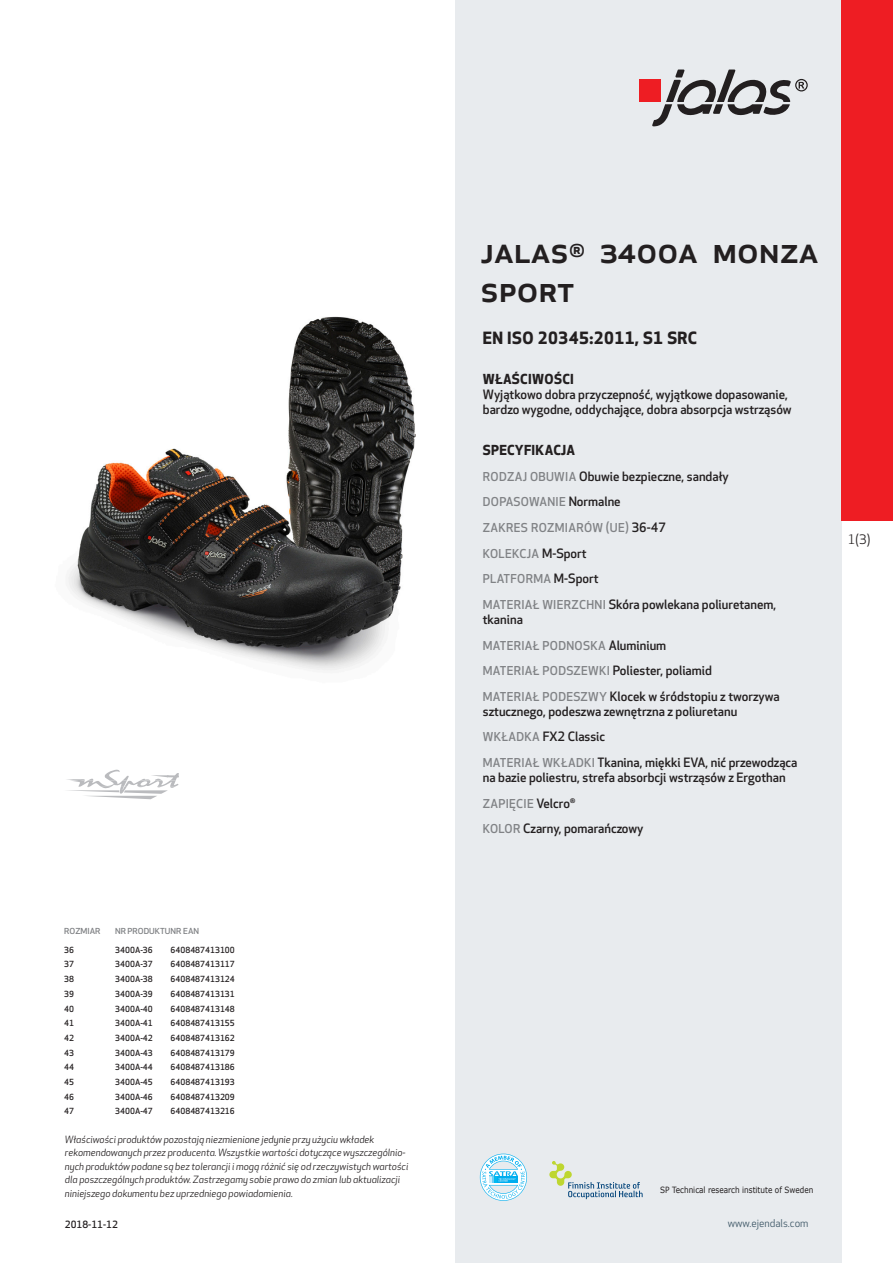
<style>
.page{position:relative;width:893px;height:1263px;background:#fff}
.page>*{position:absolute;margin:0;border:0;box-sizing:border-box;transform-origin:0 0}
.prodname{font:500 36px/39px "Apex New";color:#231f20}
.Funktion_body{font:700 16.5px "Apex New";letter-spacing:.025em;color:#231f20}
.Funktion_body-2{font:700 13.5px "Apex New";letter-spacing:.025em;color:#231f20}
.t1{font:12.75px "Apex New";color:#231f20}
.Funktion_body-3{font:500 12.6px/15px "Apex New";color:#231f20}
.Funktion_body-4{font:500 12px "Apex New";letter-spacing:.025em;color:#808285}
.t2{font:10.5px "Apex New";color:#405968}
.t3{font:italic 9.75px/13.5px "Apex New";color:#231f20}
.Sidfot_datum{font:500 9.75px "Apex New";color:#231f20}
.t4{font:8.55px "Verdana";color:#231f20;scale:.85 1}
.ArticleTable_body{font:500 8.25px "Apex New";color:#231f20}
.ArticeTable_header{font:500 8.1px "Apex New";color:#808285;scale:1.06 1}
.s1{font-size:12px;color:#808285}
.s2{font-size:12.6px;color:#231f20}
</style>
<div class="page">
<div style="left:455px;top:0;width:387px;height:1263px;background:#e8ebee"></div>
<svg style="left:549px;top:1161px;width:94px;height:38px"></svg>
<svg style="left:480px;top:1154px;width:47px;height:47px"></svg>
<div style="left:639px;top:80px;width:22px;height:22px;background:#ee1d23"></div>
<svg style="left:652px;top:70px;width:156px;height:56px"></svg>
<div style="left:842px;top:0;width:51px;height:520px;background:#ee1d23"></div>
<img style="left:68px;top:316px;width:347px;height:355px">
<svg style="left:67px;top:770px;width:112px;height:29px"></svg>
<p class="ArticeTable_header" style="left:64px;top:925px;width:36px">ROZMIAR</p>
<p class="ArticeTable_header" style="left:115px;top:925px;width:81px">NR PRODUKTUNR EAN</p>
<p class="ArticleTable_body" style="left:64px;top:944px;width:11px">36</p>
<p class="ArticleTable_body" style="left:115px;top:944px;width:39px">3400A-36</p>
<p class="ArticleTable_body" style="left:171px;top:944px;width:66px">6408487413100</p>
<p class="ArticleTable_body" style="left:64px;top:959px;width:11px">37</p>
<p class="ArticleTable_body" style="left:115px;top:959px;width:39px">3400A-37</p>
<p class="ArticleTable_body" style="left:171px;top:959px;width:66px">6408487413117</p>
<p class="ArticleTable_body" style="left:64px;top:973px;width:11px">38</p>
<p class="ArticleTable_body" style="left:115px;top:973px;width:39px">3400A-38</p>
<p class="ArticleTable_body" style="left:171px;top:973px;width:66px">6408487413124</p>
<p class="ArticleTable_body" style="left:64px;top:988px;width:11px">39</p>
<p class="ArticleTable_body" style="left:115px;top:988px;width:39px">3400A-39</p>
<p class="ArticleTable_body" style="left:171px;top:988px;width:66px">6408487413131</p>
<p class="ArticleTable_body" style="left:64px;top:1003px;width:11px">40</p>
<p class="ArticleTable_body" style="left:115px;top:1003px;width:39px">3400A-40</p>
<p class="ArticleTable_body" style="left:171px;top:1003px;width:66px">6408487413148</p>
<p class="ArticleTable_body" style="left:64px;top:1018px;width:11px">41</p>
<p class="ArticleTable_body" style="left:115px;top:1018px;width:39px">3400A-41</p>
<p class="ArticleTable_body" style="left:171px;top:1018px;width:66px">6408487413155</p>
<p class="ArticleTable_body" style="left:64px;top:1032px;width:11px">42</p>
<p class="ArticleTable_body" style="left:115px;top:1032px;width:39px">3400A-42</p>
<p class="ArticleTable_body" style="left:171px;top:1032px;width:66px">6408487413162</p>
<p class="ArticleTable_body" style="left:64px;top:1047px;width:11px">43</p>
<p class="ArticleTable_body" style="left:115px;top:1047px;width:39px">3400A-43</p>
<p class="ArticleTable_body" style="left:171px;top:1047px;width:66px">6408487413179</p>
<p class="ArticleTable_body" style="left:64px;top:1062px;width:11px">44</p>
<p class="ArticleTable_body" style="left:115px;top:1062px;width:39px">3400A-44</p>
<p class="ArticleTable_body" style="left:171px;top:1062px;width:66px">6408487413186</p>
<p class="ArticleTable_body" style="left:64px;top:1076px;width:11px">45</p>
<p class="ArticleTable_body" style="left:115px;top:1076px;width:39px">3400A-45</p>
<p class="ArticleTable_body" style="left:171px;top:1076px;width:66px">6408487413193</p>
<p class="ArticleTable_body" style="left:64px;top:1091px;width:11px">46</p>
<p class="ArticleTable_body" style="left:115px;top:1091px;width:39px">3400A-46</p>
<p class="ArticleTable_body" style="left:171px;top:1091px;width:66px">6408487413209</p>
<p class="ArticleTable_body" style="left:64px;top:1106px;width:11px">47</p>
<p class="ArticleTable_body" style="left:115px;top:1106px;width:39px">3400A-47</p>
<p class="ArticleTable_body" style="left:171px;top:1106px;width:66px">6408487413216</p>
<p class="t3" style="left:65px;top:1132px;width:345px">Właściwości produktów pozostają niezmienione jedynie przy użyciu wkładek rekomendowanych przez producenta. Wszystkie wartości dotyczące wyszczególnio&shy;nych produktów podane są bez tolerancji i mogą różnić się od rzeczywistych wartości dla poszczególnych produktów. Zastrzegamy sobie prawo do zmian lub aktualizacji niniejszego dokumentu bez uprzedniego powiadomienia.</p>
<p class="Sidfot_datum" style="left:65px;top:1218px;width:54px">2018-11-12</p>
<p class="prodname" style="left:480px;top:230px;width:338px">JALAS<sup>®</sup> 3400A Monza<br>Sport</p>
<p class="Funktion_body" style="left:483px;top:326px;width:216px">EN ISO 20345:2011, S1 SRC</p>
<p class="Funktion_body-2" style="left:483px;top:370px;width:93px">WŁAŚCIWOŚCI</p>
<p class="Funktion_body-3" style="left:483px;top:387px;width:310px">Wyjątkowo dobra przyczepność, wyjątkowe dopasowanie, bardzo wygodne, oddychające, dobra absorpcja wstrząsów</p>
<p class="Funktion_body-2" style="left:483px;top:440px;width:94px">SPECYFIKACJA</p>
<p class="Funktion_body-3" style="left:483px;top:468px;width:247px"><span class="s1">RODZAJ OBUWIA</span> Obuwie bezpieczne, sandały</p>
<p class="Funktion_body-4" style="left:483px;top:494px;width:139px">DOPASOWANIE <span class="s2">Normalne</span></p>
<p class="Funktion_body-4" style="left:483px;top:520px;width:185px">ZAKRES ROZMIARÓW (UE) <span class="s2">36-47</span></p>
<p class="Funktion_body-4" style="left:483px;top:545px;width:105px">KOLEKCJA <span class="s2">M-Sport</span></p>
<p class="Funktion_body-4" style="left:483px;top:571px;width:117px">PLATFORMA <span class="s2">M-Sport</span></p>
<p class="Funktion_body-3" style="left:483px;top:597px;width:295px"><span class="s1">MATERIAŁ WIERZCHNI</span> Skóra powlekana poliuretanem, tkanina</p>
<p class="Funktion_body-4" style="left:483px;top:637px;width:185px">MATERIAŁ PODNOSKA <span class="s2">Aluminium</span></p>
<p class="Funktion_body-3" style="left:483px;top:663px;width:231px"><span class="s1">MATERIAŁ PODSZEWKI</span> Poliester, poliamid</p>
<p class="Funktion_body-3" style="left:483px;top:688px;width:298px"><span class="s1">MATERIAŁ PODESZWY</span> Klocek w śródstopiu z tworzywa sztucznego, podeszwa zewnętrzna z poliuretanu</p>
<p class="Funktion_body-3" style="left:483px;top:729px;width:124px"><span class="s1">WKŁADKA</span> FX2 Classic</p>
<p class="Funktion_body-3" style="left:483px;top:755px;width:316px"><span class="s1">MATERIAŁ WKŁADKI</span> Tkanina, miękki EVA, nić przewodząca na bazie poliestru, strefa absorbcji wstrząsów z Ergothan</p>
<p class="Funktion_body-4" style="left:483px;top:795px;width:94px">ZAPIĘCIE <span class="s2">Velcro</span><sup>®</sup></p>
<p class="Funktion_body-3" style="left:483px;top:821px;width:162px"><span class="s1">KOLOR</span> Czarny, pomarańczowy</p>
<p class="t1" style="left:848px;top:531px;width:24px">1(3)</p>
<p class="t4" style="left:660px;top:1184px;width:182px">SP Technical research institute of Sweden</p>
<p class="t2" style="left:728px;top:1217px;width:82px">www.ejendals.com</p>
</div>
